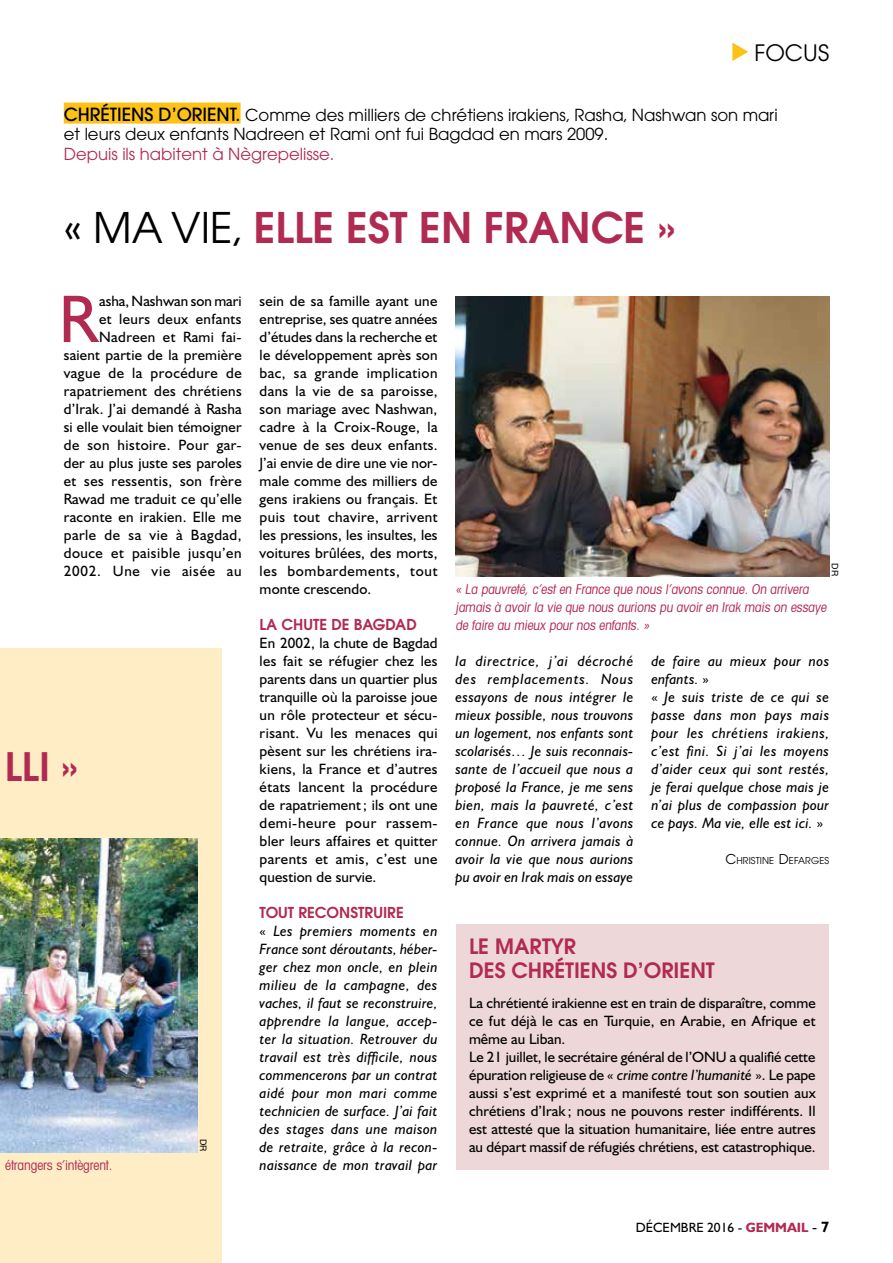
<style>
.page{position:relative;width:893px;height:1263px;background:#fff}
.page>*{position:absolute;margin:0;border:0;box-sizing:border-box;transform-origin:0 0}
.t1{font:67.65px "Humanist 521 BT";color:#b12a52}
.t2{font:600 42px "Avant Garde";color:#b12a52}
.t3{font:600 39px "Avant Garde";color:#b12a52}
.t4{font:22.5px "Avant Garde";color:#000}
.t5{font:600 21px/24px "Avant Garde";color:#b12a52}
.t6{font:16.5px/19.5px "Avant Garde";color:#000}
.t7{font:16.5px "Avant Garde";color:#b12a52}
.t8{font:15px/18px "Humanist 521 BT";letter-spacing:.01em;color:#000;text-align:justify}
.t9{font:italic 15px/18px "Humanist 521 BT";letter-spacing:.02em;color:#000;text-align:justify}
.t10{font:600 15px "Avant Garde";color:#b12a52}
.t11{font:condensed 13.5px/18px "Avant Garde";letter-spacing:-.01em;color:#b12a52}
.t12{font:13.5px "Humanist 521 BT";color:#000}
.t13{font:9.45px "Avant Garde";letter-spacing:.01em;color:#000}
.t14{font:9px "Helvetica Neue";color:#000}
.s1{font-weight:500;font-size:18px}
.s2{font-weight:400;color:#000}
.s3{font-style:normal}
.s4{font-size:13.5px}
.s5{font-style:italic}
.s6{font-weight:700;color:#b12a52}
.s7{font-size:15px}
.s8{font-weight:700;font-size:15px}
</style>
<div class="page">
<div style="left:64px;top:103px;width:177px;height:21px;background:#fcc216"></div>
<div style="left:0;top:648px;width:221px;height:615px;background:#ffedc6"></div>
<img style="left:0;top:839px;width:198px;height:313px">
<img style="left:455px;top:296px;width:374px;height:280px">
<div style="left:456px;top:924px;width:372px;height:246px;background:#eed7d8"></div>
<svg style="left:732px;top:43px;width:16px;height:18px"></svg>
<h3 class="t4" style="left:754px;top:39px;width:76px">FOCUS</h3>
<p class="t6" style="left:64px;top:105px;width:716px"><span class="s1">CHRÉTIENS D’ORIENT.</span> Comme des milliers de chrétiens irakiens, Rasha, Nashwan son mari et leurs deux enfants Nadreen et Rami ont fui Bagdad en mars 2009.</p>
<p class="t7" style="left:64px;top:144px;width:272px">Depuis ils habitent à Nègrepelisse.</p>
<h2 class="t2" style="left:64px;top:202px;width:614px"><span class="s2">« MA VIE,</span> ELLE EST EN FRANCE »</h2>
<p class="t8" style="left:64px;top:292px;width:179px;text-align:right">asha, Nashwan son mari<br>et leurs deux enfants<br>Nadreen et Rami fai&shy;saient partie de la première vague de la procédure de rapatriement des chrétiens d’Irak. J’ai demandé à Rasha si elle voulait bien témoigner de son histoire. Pour gar&shy;der au plus juste ses paroles et ses ressentis, son frère<br>Rawad me traduit ce qu’elle raconte en irakien. Elle me parle de sa vie à Bagdad, douce et paisible jusqu’en<br>2002. Une vie aisée au</p>
<p class="t8" style="left:260px;top:292px;width:179px">sein de sa famille ayant une entreprise, ses quatre années d’études dans la recherche et le développement après son bac, sa grande implication dans la vie de sa paroisse, son mariage avec Nashwan, cadre à la Croix-Rouge, la venue de ses deux enfants.<br>J’ai envie de dire une vie nor&shy;male comme des milliers de gens irakiens ou français. Et puis tout chavire, arrivent les pressions, les insultes, les voitures brûlées, des morts, les bombardements, tout monte crescendo.</p>
<p class="t10" style="left:260px;top:615px;width:159px">LA CHUTE DE BAGDAD</p>
<p class="t8" style="left:260px;top:634px;width:179px">En 2002, la chute de Bagdad les fait se réfugier chez les parents dans un quartier plus tranquille où la paroisse joue un rôle protecteur et sécu&shy;risant. Vu les menaces qui pèsent sur les chrétiens ira&shy;kiens, la France et d’autres états lancent la procédure de rapatriement; ils ont une demi-heure pour rassem&shy;bler leurs affaires et quitter parents et amis, c’est une question de survie.</p>
<p class="t10" style="left:260px;top:903px;width:146px">TOUT RECONSTRUIRE</p>
<p class="t9" style="left:260px;top:922px;width:179px"><span class="s3">«</span> Les premiers moments en France sont déroutants, héber&shy;ger chez mon oncle, en plein milieu de la campagne, des vaches, il faut se reconstruire, apprendre la langue, accep&shy;ter la situation. Retrouver du travail est très difficile, nous commencerons par un contrat aidé pour mon mari comme technicien de surface. J’ai fait des stages dans une maison de retraite, grâce à la recon&shy;naissance de mon travail par</p>
<h1 class="t1" style="left:59px;top:277px;width:40px">R</h1>
<h3 class="t3" style="left:5px;top:742px;width:76px">LLI »</h3>
<p class="t14" style="left:209px;top:1139px;width:14px;rotate:90deg">DR</p>
<p class="t11" style="left:5px;top:1156px;width:109px">étrangers s’intègrent.</p>
<p class="t14" style="left:840px;top:563px;width:14px;rotate:90deg">DR</p>
<p class="t11" style="left:455px;top:580px;width:375px">« La pauvreté, c’est en France que nous l’avons connue. On arrivera jamais à avoir la vie que nous aurions pu avoir en Irak mais on essaye de faire au mieux pour nos enfants. »</p>
<p class="t9" style="left:455px;top:652px;width:179px">la directrice, j’ai décroché des remplacements. Nous essayons de nous intégrer le mieux possible, nous trouvons un logement, nos enfants sont scolarisés… Je suis reconnais&shy;sante de l’accueil que nous a proposé la France, je me sens bien, mais la pauvreté, c’est en France que nous l’avons connue. On arrivera jamais à avoir la vie que nous aurions pu avoir en Irak mais on essaye</p>
<p class="t9" style="left:651px;top:652px;width:179px;text-align:left">de faire au mieux pour nos enfants. <span class="s3">»<br>«</span> Je suis triste de ce qui se passe dans mon pays mais pour les chrétiens irakiens, c’est fini. Si j’ai les moyens d’aider ceux qui sont restés, je ferai quelque chose mais je n’ai plus de compassion pour ce pays. Ma vie, elle est ici. <span class="s3">»</span></p>
<p class="t13" style="left:725px;top:855px;width:105px"><span class="s4">C</span>HRISTINE <span class="s4">D</span>EFARGES</p>
<h3 class="t5" style="left:469px;top:934px;width:247px">LE MARTYR<br>DES CHRÉTIENS D’ORIENT</h3>
<p class="t8" style="left:469px;top:994px;width:348px;text-align:left">La chrétienté irakienne est en train de disparaître, comme ce fut déjà le cas en Turquie, en Arabie, en Afrique et même au Liban.<br>Le 21 juillet, le secrétaire général de l’ONU a qualifié cette épuration religieuse de « <span class="s5">crime contre l’humanité</span> ». Le pape aussi s’est exprimé et a manifesté tout son soutien aux chrétiens d’Irak ; nous ne pouvons rester indifférents. Il est attesté que la situation humanitaire, liée entre autres au départ massif de réfugiés chrétiens, est catastrophique.</p>
<p class="t12" style="left:636px;top:1219px;width:195px">décem bre 2016 - <span class="s6">GEMMAIL</span> <span class="s7">-</span> <span class="s8">7</span></p>
</div>
